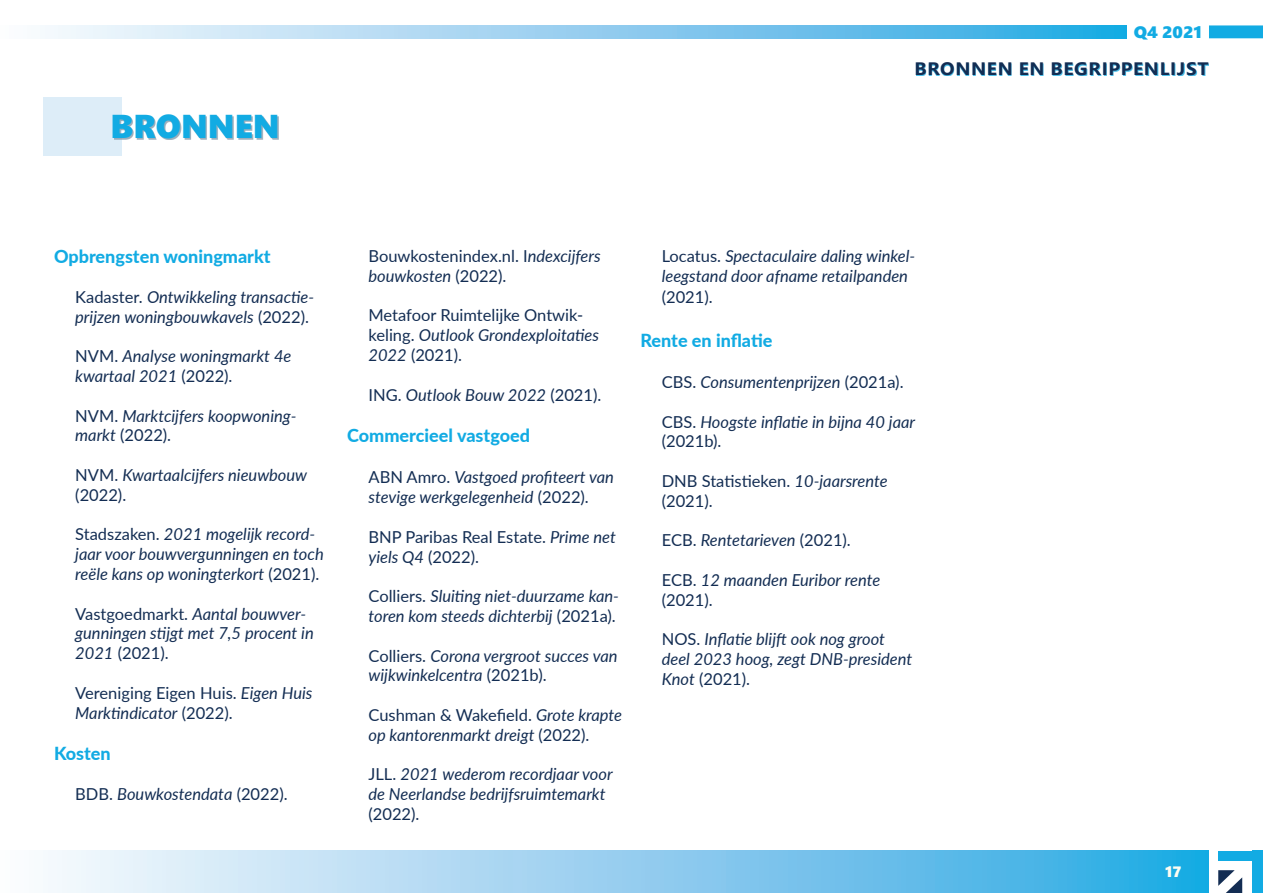
<style>
.page{position:relative;width:1263px;height:893px;background:#fff}
.page>*{position:absolute;margin:0;border:0;box-sizing:border-box;transform-origin:0 0}
.t1{font:33px "Segoe UI Black";color:#12abe3}
.t2{font:800 18px "Lato";color:#12abe3}
.t3{font:700 18px "Segoe UI";letter-spacing:.035em;color:#132d53;scale:1.06 1}
.t4{font:italic 16.5px/19.8px "Lato";color:#132d53}
.t5{font:16.5px/19.8px "Lato";color:#132d53}
.t6{font:16.5px "Segoe UI Black";color:#12abe3;scale:1.06 1}
.t7{font:15px "Segoe UI Black";color:#fefdf2}
.s1{font-style:normal}
.s2{font-style:italic}
</style>
<div class="page">
<div style="left:43px;top:97px;width:79px;height:58px;background:#ddedf8"></div>
<svg style="left:48px;top:850px;width:1161px;height:43px;background:#91ceef"></svg>
<svg style="left:45px;top:25px;width:1082px;height:13px;background:#90ceef"></svg>
<div style="left:1218px;top:850px;width:45px;height:10px;background:#12abe3"></div>
<div style="left:1252px;top:850px;width:11px;height:43px;background:#12abe3"></div>
<svg style="left:1218px;top:870px;width:24px;height:23px"></svg>
<div style="left:1209px;top:25px;width:54px;height:13px;background:#12abe3;border:2px solid #12abe3"></div>
<div style="left:917px;top:63px;width:292px;height:13px;background:#12abe3;opacity:.75"></div>
<div style="left:114px;top:116px;width:165px;height:24px;background:#7f96a7;opacity:.75"></div>
<h1 class="t1" style="left:111px;top:102px;width:171px">BRONNEN</h1>
<p class="t6" style="left:1134px;top:20px;width:66px">Q4 2021</p>
<p class="t3" style="left:914px;top:52px;width:279px">BRONNEN EN BEGRIPPENLIJST</p>
<p class="t2" style="left:54px;top:243px;width:218px">Opbrengsten woningmarkt</p>
<p class="t4" style="left:75px;top:286px;width:241px"><span class="s1">Kadaster.</span> Ontwikkeling transactie&shy;prijzen woningbouwkavels <span class="s1">(2022).</span></p>
<p class="t4" style="left:75px;top:346px;width:218px"><span class="s1">NVM.</span> Analyse woningmarkt 4e kwartaal 2021 <span class="s1">(2022).</span></p>
<p class="t4" style="left:75px;top:405px;width:223px"><span class="s1">NVM.</span> Marktcijfers koopwoning&shy;markt <span class="s1">(2022).</span></p>
<p class="t4" style="left:75px;top:464px;width:233px"><span class="s1">NVM.</span> Kwartaalcijfers nieuwbouw <span class="s1">(2022).</span></p>
<p class="t4" style="left:75px;top:524px;width:250px"><span class="s1">Stadszaken.</span> 2021 mogelijk record&shy;jaar voor bouwvergunningen en toch reële kans op woningterkort <span class="s1">(2021).</span></p>
<p class="t4" style="left:75px;top:603px;width:240px"><span class="s1">Vastgoedmarkt.</span> Aantal bouwver&shy;gunningen stijgt met 7,5 procent in<br>2021 <span class="s1">(2021).</span></p>
<p class="t5" style="left:75px;top:682px;width:239px">Vereniging Eigen Huis. <span class="s2">Eigen Huis<br>Marktindicator</span> (2022).</p>
<p class="t2" style="left:54px;top:740px;width:58px">Kosten</p>
<p class="t4" style="left:75px;top:783px;width:214px"><span class="s1">BDB.</span> Bouwkostendata <span class="s1">(2022).</span></p>
<p class="t5" style="left:368px;top:245px;width:234px">Bouwkostenindex.nl. I<span class="s2">ndexcijfers bouwkosten</span> (2022).</p>
<p class="t5" style="left:368px;top:305px;width:232px">Metafoor Ruimtelijke Ontwik&shy;keling. <span class="s2">Outlook Grondexploitaties<br>2022</span> (2021).</p>
<p class="t4" style="left:368px;top:384px;width:234px"><span class="s1">ING.</span> Outlook Bouw 2022 <span class="s1">(2021).</span></p>
<p class="t2" style="left:347px;top:422px;width:184px">Commercieel vastgoed</p>
<p class="t4" style="left:368px;top:467px;width:247px"><span class="s1">ABN Amro.</span> Vastgoed profiteert van stevige werkgelegenheid <span class="s1">(2022).</span></p>
<p class="t5" style="left:368px;top:526px;width:249px">BNP Paribas Real Estate. <span class="s2">Prime net yiels Q4</span> (2022).</p>
<p class="t4" style="left:368px;top:586px;width:252px"><span class="s1">Colliers.</span> Sluiting niet-duurzame kan&shy;toren kom steeds dichterbij <span class="s1">(2021a).</span></p>
<p class="t4" style="left:368px;top:645px;width:250px"><span class="s1">Colliers.</span> Corona vergroot succes van wijkwinkelcentra <span class="s1">(2021b).</span></p>
<p class="t4" style="left:368px;top:704px;width:255px"><span class="s1">Cushman &amp; Wakefield.</span> Grote krapte op kantorenmarkt dreigt <span class="s1">(2022).</span></p>
<p class="t4" style="left:368px;top:764px;width:246px"><span class="s1">JLL.</span> 2021 wederom recordjaar voor de Neerlandse bedrijfsruimtemarkt</p>
<p class="t5" style="left:368px;top:803px;width:52px">(2022).</p>
<p class="t4" style="left:662px;top:245px;width:255px"><span class="s1">Locatus.</span> Spectaculaire daling winkel&shy;leegstand door afname retailpanden</p>
<p class="t5" style="left:662px;top:287px;width:52px">(2021).</p>
<p class="t2" style="left:640px;top:327px;width:133px">Rente en inflatie</p>
<p class="t4" style="left:662px;top:371px;width:243px"><span class="s1">CBS.</span> Consumentenprijzen <span class="s1">(2021a).</span></p>
<p class="t4" style="left:662px;top:411px;width:255px"><span class="s1">CBS.</span> Hoogste inflatie in bijna 40 jaar <span class="s1">(2021b).</span></p>
<p class="t5" style="left:662px;top:470px;width:227px">DNB Statistieken. <span class="s2">10-jaarsrente </span>(2021).</p>
<p class="t4" style="left:662px;top:530px;width:191px"><span class="s1">ECB.</span> Rentetarieven <span class="s1">(2021).</span></p>
<p class="t4" style="left:662px;top:569px;width:220px"><span class="s1">ECB.</span> 12 maanden Euribor rente <span class="s1">(2021).</span></p>
<p class="t4" style="left:662px;top:629px;width:252px"><span class="s1">NOS.</span> Inflatie blijft ook nog groot deel 2023 hoog, zegt DNB-president<br>Knot <span class="s1">(2021).</span></p>
<p class="t7" style="left:1165px;top:861px;width:18px">17</p>
</div>
